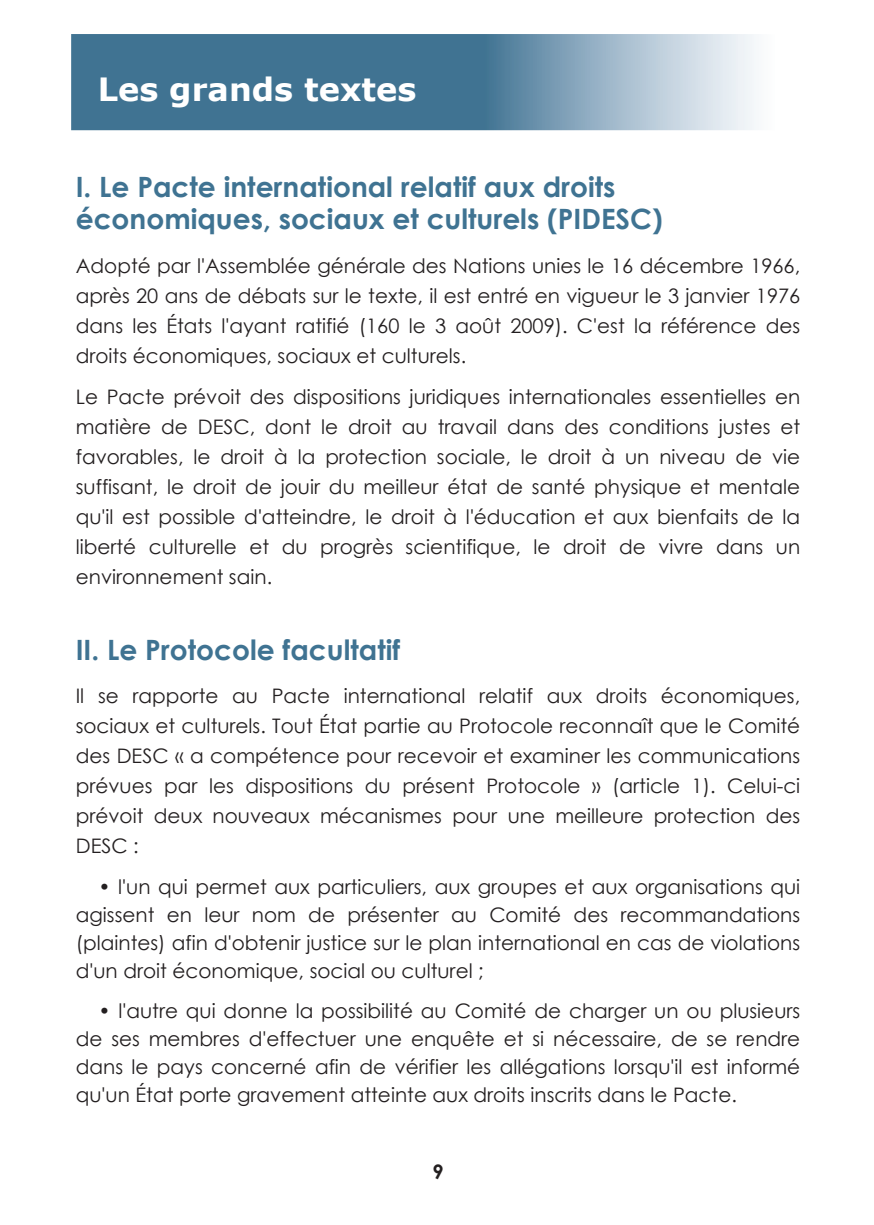
<style>
.page{position:relative;width:874px;height:1225px;background:#fff}
.page>*{position:absolute;margin:0;border:0;box-sizing:border-box;transform-origin:0 0}
.t1{font:700 32px "Verdana";color:#fff}
.t2{font:700 28px/32px "Century Gothic";color:#3f7392}
.t3{font:20px/30px "Century Gothic";color:#231f20;text-align:justify}
.t4{font:700 20px "Century Gothic";color:#231f20}
</style>
<div class="page">
<svg style="left:71px;top:34px;width:684px;height:96px;background:#668fa8"></svg>
<h1 class="t1" style="left:98px;top:71px;width:320px">Les grands textes</h1>
<h2 class="t2" style="left:76px;top:172px;width:588px">I. Le Pacte international relatif aux droits économiques, sociaux et culturels (PIDESC)</h2>
<p class="t3" style="left:76px;top:251px;width:725px">Adopté par l'Assemblée générale des Nations unies le 16 décembre 1966, après 20 ans de débats sur le texte, il est entré en vigueur le 3 janvier 1976 dans les États l'ayant ratifié (160 le 3 août 2009). C'est la référence des droits économiques, sociaux et culturels.</p>
<p class="t3" style="left:76px;top:382px;width:725px">Le Pacte prévoit des dispositions juridiques internationales essentielles en matière de DESC, dont le droit au travail dans des conditions justes et favorables, le droit à la protection sociale, le droit à un niveau de vie suffisant, le droit de jouir du meilleur état de santé physique et mentale qu'il est possible d'atteindre, le droit à l'éducation et aux bienfaits de la liberté culturelle et du progrès scientifique, le droit de vivre dans un environnement sain.</p>
<h2 class="t2" style="left:76px;top:634px;width:326px">II. Le Protocole facultatif</h2>
<p class="t3" style="left:76px;top:681px;width:725px">Il se rapporte au Pacte international relatif aux droits économiques, sociaux et culturels. Tout État partie au Protocole reconnaît que le Comité des DESC « a compétence pour recevoir et examiner les communications prévues par les dispositions du présent Protocole » (article 1). Celui-ci prévoit deux nouveaux mécanismes pour une meilleure protection des DESC :</p>
<p class="t3" style="left:76px;top:873px;width:725px;line-height:28px;text-indent:23px">• l'un qui permet aux particuliers, aux groupes et aux organisations qui agissent en leur nom de présenter au Comité des recommandations (plaintes) afin d'obtenir justice sur le plan international en cas de violations d'un droit économique, social ou culturel ;</p>
<p class="t3" style="left:76px;top:996px;width:725px;line-height:28px;text-indent:23px">• l'autre qui donne la possibilité au Comité de charger un ou plusieurs de ses membres d'effectuer une enquête et si nécessaire, de se rendre dans le pays concerné afin de vérifier les allégations lorsqu'il est informé qu'un État porte gravement atteinte aux droits inscrits dans le Pacte.</p>
<p class="t4" style="left:432px;top:1160px;width:13px">9</p>
</div>
